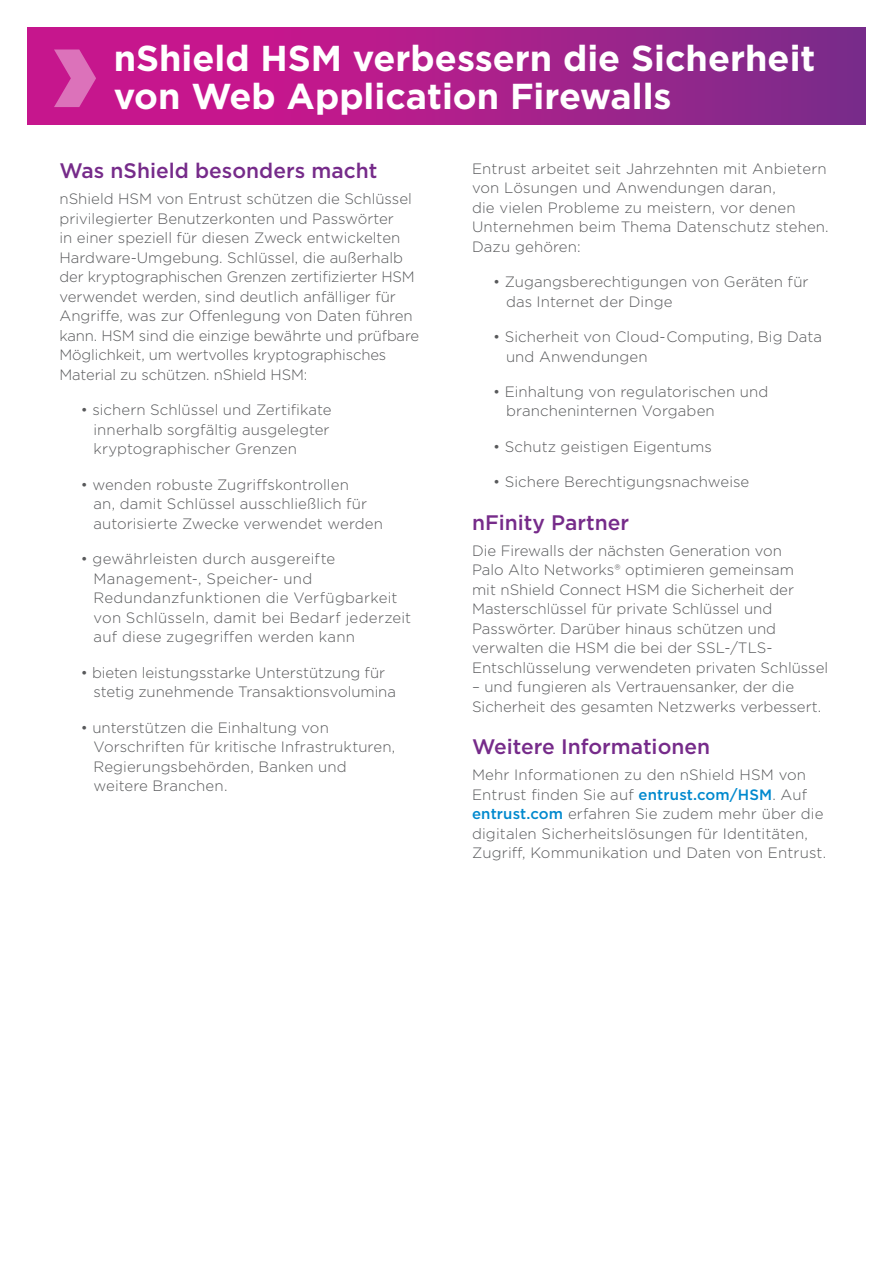
<style>
.page{position:relative;width:893px;height:1263px;background:#fff}
.page>*{position:absolute;margin:0;border:0;box-sizing:border-box;transform-origin:0 0}
._1_Back_Page_Title{font:700 36px/37.5px "Gotham";color:#fff}
._3_Header{font:500 21px "Gotham";color:#762b8a}
._4_Body_Text{font:300 15px/19.5px "Gotham";color:#58595b}
._4_Body_Text-2{font:300 15px/19.5px "Gotham";letter-spacing:.02em;color:#58595b}
.s1{font-weight:500;color:#0089ce}
</style>
<div class="page">
<svg style="left:27px;top:27px;width:839px;height:98px;background:#aa1f8b"></svg>
<svg style="left:54px;top:50px;width:42px;height:57px;background:#d34da8"></svg>
<p class="_1_Back_Page_Title" style="left:114px;top:40px;width:703px">nShield HSM verbessern die Sicherheit von Web Application Firewalls</p>
<p class="_3_Header" style="left:60px;top:157px;width:319px">Was nShield besonders macht</p>
<p class="_4_Body_Text" style="left:60px;top:189px;width:361px">nShield HSM von Entrust schützen die Schlüssel privilegierter Benutzerkonten und Passwörter<br>in einer speziell für diesen Zweck entwickelten Hardware-Umgebung. Schlüssel, die außerhalb der kryptographischen Grenzen zertifizierter HSM verwendet werden, sind deutlich anfälliger für Angriffe, was zur Offenlegung von Daten führen kann. HSM sind die einzige bewährte und prüfbare Möglichkeit, um wertvolles kryptographisches Material zu schützen. nShield HSM:</p>
<p class="_4_Body_Text" style="left:94px;top:400px;width:239px;text-indent:-13px">• sichern Schlüssel und Zertifikate innerhalb sorgfältig ausgelegter kryptographischer Grenzen</p>
<p class="_4_Body_Text" style="left:94px;top:474px;width:291px;text-indent:-13px">• wenden robuste Zugriffskontrollen<br>an, damit Schlüssel ausschließlich für autorisierte Zwecke verwendet werden</p>
<p class="_4_Body_Text-2" style="left:94px;top:549px;width:319px;text-indent:-13px">• gewährleisten durch ausgereifte Management-, Speicher- und Redundanzfunktionen die Verfügbarkeit von Schlüsseln, damit bei Bedarf jederzeit auf diese zugegriffen werden kann</p>
<p class="_4_Body_Text" style="left:94px;top:662px;width:304px;text-indent:-13px">• bieten leistungsstarke Unterstützung für stetig zunehmende Transaktionsvolumina</p>
<p class="_4_Body_Text" style="left:94px;top:717px;width:303px;text-indent:-13px">• unterstützen die Einhaltung von Vorschriften für kritische Infrastrukturen, Regierungsbehörden, Banken und weitere Branchen.</p>
<p class="_4_Body_Text" style="left:472px;top:158px;width:358px">Entrust arbeitet seit Jahrzehnten mit Anbietern von Lösungen und Anwendungen daran,<br>die vielen Probleme zu meistern, vor denen Unternehmen beim Thema Datenschutz stehen.<br>Dazu gehören:</p>
<p class="_4_Body_Text" style="left:506px;top:272px;width:304px;text-indent:-13px">• Zugangsberechtigungen von Geräten für das Internet der Dinge</p>
<p class="_4_Body_Text" style="left:506px;top:327px;width:318px;text-indent:-13px">• Sicherheit von Cloud-Computing, Big Data und Anwendungen</p>
<p class="_4_Body_Text" style="left:506px;top:381px;width:264px;text-indent:-13px">• Einhaltung von regulatorischen und brancheninternen Vorgaben</p>
<p class="_4_Body_Text" style="left:493px;top:436px;width:220px">• Schutz geistigen Eigentums</p>
<p class="_4_Body_Text" style="left:493px;top:472px;width:258px">• Sichere Berechtigungsnachweise</p>
<p class="_3_Header" style="left:472px;top:509px;width:159px">nFinity Partner</p>
<p class="_4_Body_Text" style="left:472px;top:540px;width:358px">Die Firewalls der nächsten Generation von<br>Palo Alto Networks® optimieren gemeinsam<br>mit nShield Connect HSM die Sicherheit der Masterschlüssel für private Schlüssel und Passwörter. Darüber hinaus schützen und verwalten die HSM die bei der SSL-/TLS-Entschlüsselung verwendeten privaten Schlüssel</p>
<p class="_4_Body_Text" style="left:472px;top:677px;width:351px">– und fungieren als Vertrauensanker, der die<br>Sicherheit des gesamten Netzwerks verbessert.</p>
<p class="_3_Header" style="left:472px;top:733px;width:240px">Weitere Informationen</p>
<p class="_4_Body_Text" style="left:472px;top:765px;width:356px">Mehr Informationen zu den nShield HSM von Entrust finden Sie auf <span class="s1">entrust.com/HSM</span>. Auf <span class="s1">entrust.com</span> erfahren Sie zudem mehr über die digitalen Sicherheitslösungen für Identitäten, Zugriff, Kommunikation und Daten von Entrust.</p>
</div>
